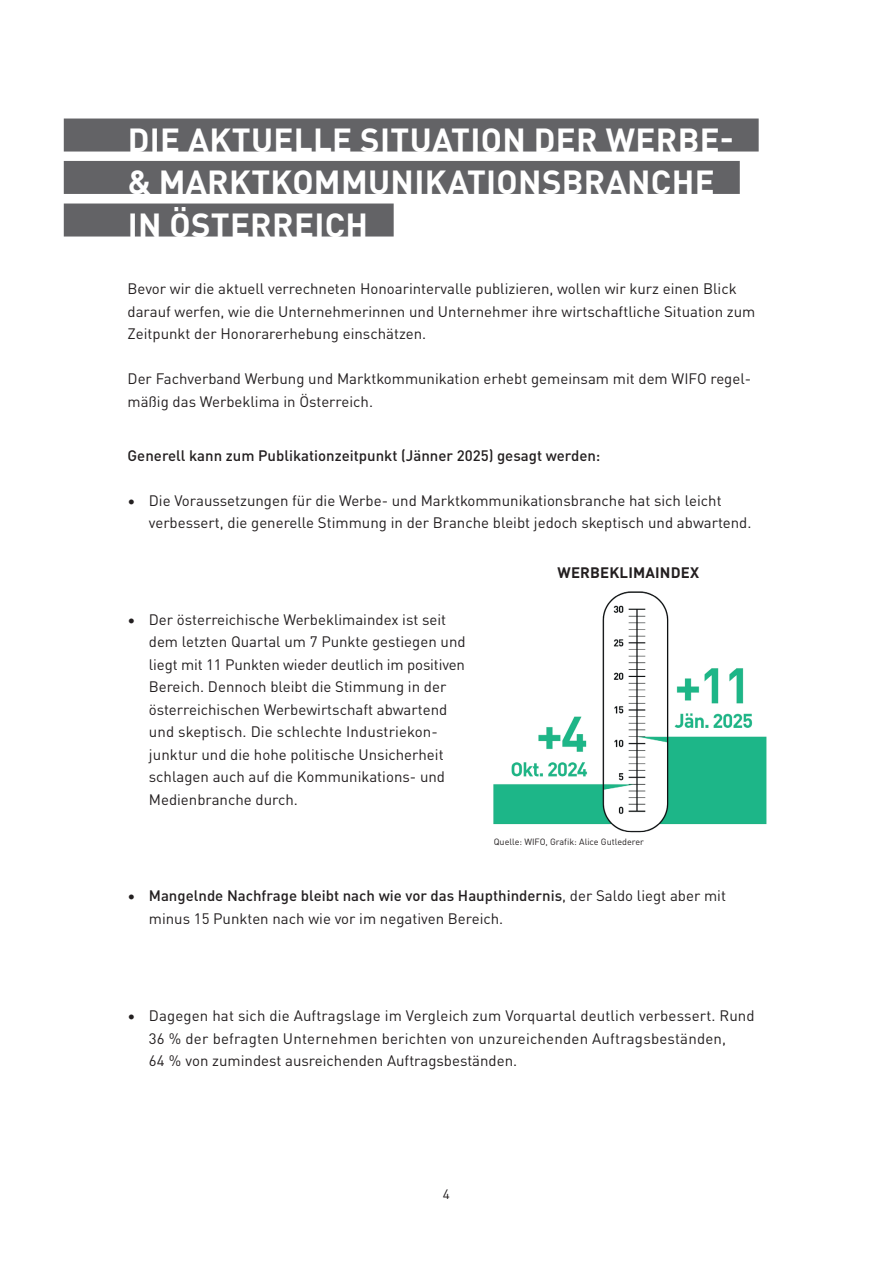
<style>
.page{position:relative;width:893px;height:1263px;background:#fff}
.page>*{position:absolute;margin:0;border:0;box-sizing:border-box;transform-origin:0 0}
.t1{font:700 33px/42.5px "DINOT";letter-spacing:.01em;color:#fff}
.t2{font:15px/22.5px "DINOT";color:#231f20}
.t3{font:500 15px "DINOT";color:#231f20}
.t4{font:700 15px "DINOT";letter-spacing:.01em;color:#231f20}
.t5{font:13.5px "DINOT";color:#231f20}
.t6{font:9px "DINOT";color:#231f20}
.s1{font-weight:500}
</style>
<div class="page">
<div style="left:64px;top:119px;width:695px;height:33px;background:#636366"></div>
<div style="left:64px;top:161px;width:676px;height:33px;background:#636366"></div>
<div style="left:64px;top:203px;width:330px;height:33px;background:#636366"></div>
<img style="left:493px;top:591px;width:274px;height:242px">
<h1 class="t1" style="left:128px;top:115px;width:608px">DIE AKTUELLE SITUATION DER WERBE-&amp; MARKTKOMMUNIKATIONSBRANCHE<br>IN ÖSTERREICH</h1>
<p class="t2" style="left:128px;top:276px;width:629px">Bevor wir die aktuell verrechneten Honoarintervalle publizieren, wollen wir kurz einen Blick darauf werfen, wie die Unternehmerinnen und Unternehmer ihre wirtschaftliche Situation zum<br>Zeitpunkt der Honorarerhebung einschätzen.</p>
<p class="t2" style="left:128px;top:366px;width:625px">Der Fachverband Werbung und Marktkommunikation erhebt gemeinsam mit dem WIFO regel&shy;mäßig das Werbeklima in Österreich.</p>
<p class="t3" style="left:128px;top:444px;width:474px">Generell kann zum Publikationzeitpunkt (Jänner 2025) gesagt werden:</p>
<p class="t2" style="left:149px;top:488px;width:602px;text-indent:-21px">• Die Voraussetzungen für die Werbe- und Marktkommunikationsbranche hat sich leicht verbessert, die generelle Stimmung in der Branche bleibt jedoch skeptisch und abwartend.</p>
<p class="t2" style="left:149px;top:607px;width:318px;text-indent:-21px">• Der österreichische Werbeklimaindex ist seit dem letzten Quartal um 7 Punkte gestiegen und liegt mit 11 Punkten wieder deutlich im positiven Bereich. Dennoch bleibt die Stimmung in der österreichischen Werbewirtschaft abwartend und skeptisch. Die schlechte Industriekon&shy;junktur und die hohe politische Unsicherheit schlagen auch auf die Kommunikations- und Medienbranche durch.</p>
<p class="t4" style="left:558px;top:561px;width:143px">WERBEKLIMAINDEX</p>
<p class="t6" style="left:494px;top:835px;width:152px">Quelle: WIFO, Grafik: Alice Gutlederer</p>
<p class="t2" style="left:149px;top:883px;width:579px;text-indent:-21px">• <span class="s1">Mangelnde Nachfrage bleibt nach wie vor das Haupthindernis</span>, der Saldo liegt aber mit minus 15 Punkten nach wie vor im negativen Bereich.</p>
<p class="t2" style="left:149px;top:1003px;width:607px;text-indent:-21px">• Dagegen hat sich die Auftragslage im Vergleich zum Vorquartal deutlich verbessert. Rund<br>36 % der befragten Unternehmen berichten von unzureichenden Auftragsbeständen,<br>64 % von zumindest ausreichenden Auftragsbeständen.</p>
<p class="t5" style="left:443px;top:1184px;width:9px">4</p>
</div>
